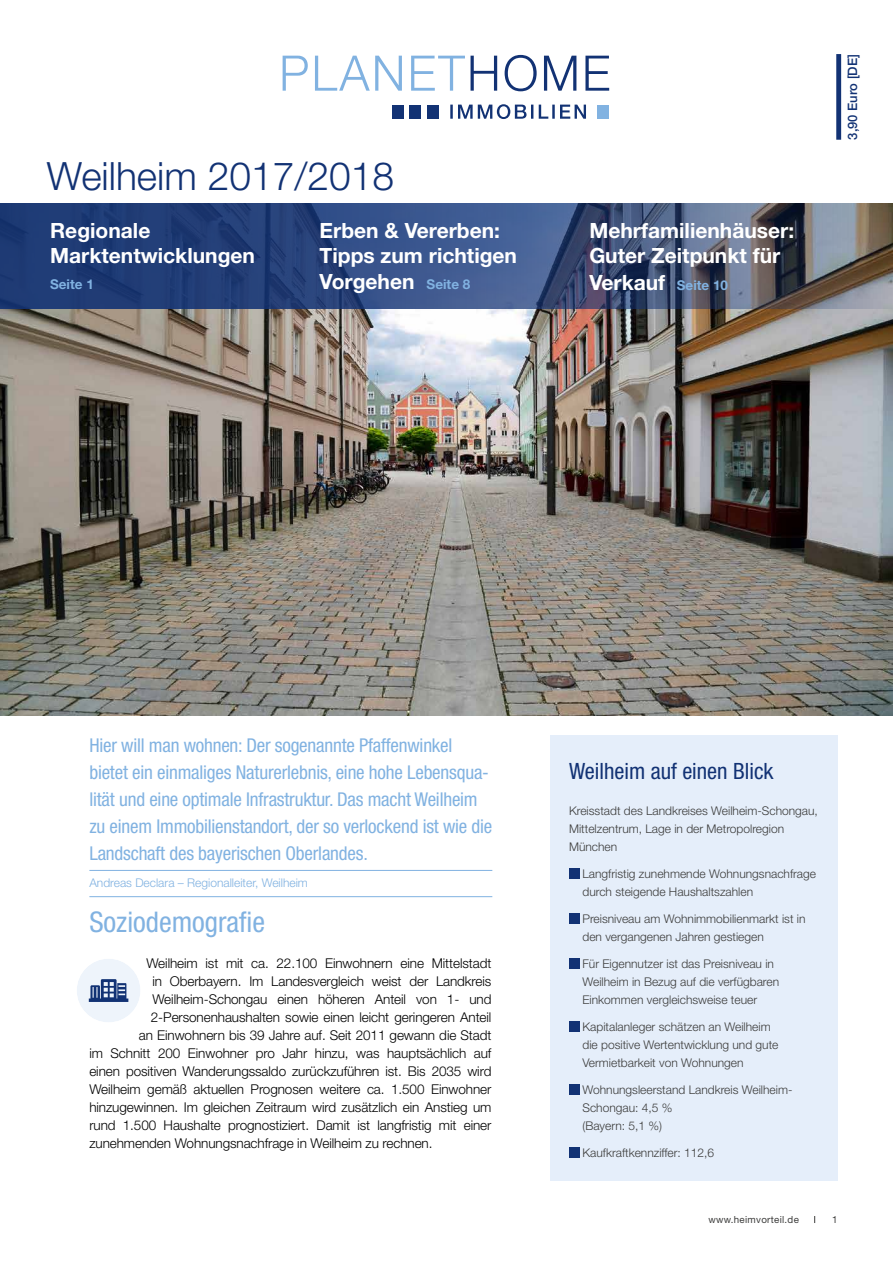
<style>
.page{position:relative;width:893px;height:1263px;background:#fff}
.page>*{position:absolute;margin:0;border:0;box-sizing:border-box;transform-origin:0 0}
.t1{font:300 39px "Helvetica Neue LT Std";color:#123274}
.t2{font:condensed 28.5px "Helvetica Neue LT Std";color:#81b2e1}
.t3{font:condensed 22.5px "Helvetica Neue LT Std";color:#123274}
.t4{font:700 21px/25.7px "Helvetica Neue LT Std";color:#fff}
.t5{font:condensed 19.05px/27px "Helvetica Neue LT Std";letter-spacing:-.01em;color:#81b2e1}
.t6{font:300 13.5px "Helvetica Neue LT Std";letter-spacing:-.005em;color:#000}
.t7{font:700 13.5px "Helvetica Neue LT Std";color:#81b2e1}
.t8{font:500 13.05px "Helvetica Neue LT Std";color:#123274}
.t9{font:300 12px/18px "Helvetica Neue LT Std";color:#3c3c3b}
.t10{font:300 12px "Helvetica Neue LT Std";color:#81b2e1}
.t11{font:9.75px "Helvetica Neue LT Std";letter-spacing:.03em;color:#3c3c3b}
.s1{font-size:13.5px;color:#81b2e1}
</style>
<div class="page">
<div style="left:77px;top:959px;width:63px;height:63px;background:#eef4fb;border-radius:50%"></div>
<svg style="left:89px;top:979px;width:39px;height:23px"></svg>
<div style="left:550px;top:735px;width:288px;height:445px;background:#e5eefa"></div>
<div style="left:569px;top:868px;width:10px;height:10px;background:#123274"></div>
<div style="left:569px;top:913px;width:10px;height:10px;background:#123274"></div>
<div style="left:569px;top:958px;width:10px;height:10px;background:#123274"></div>
<div style="left:569px;top:1021px;width:10px;height:10px;background:#123274"></div>
<div style="left:569px;top:1084px;width:10px;height:10px;background:#123274"></div>
<div style="left:569px;top:1147px;width:10px;height:10px;background:#123274"></div>
<hr style="left:89px;top:870px;width:403px;height:1px;background:#81b2e1">
<hr style="left:89px;top:896px;width:403px;height:1px;background:#81b2e1">
<img style="left:0;top:309px;width:893px;height:407px">
<div style="left:836px;top:54px;width:5px;height:86px;background:#123274"></div>
<svg style="left:471px;top:55px;width:138px;height:36px"></svg>
<svg style="left:283px;top:56px;width:182px;height:35px"></svg>
<div style="left:597px;top:105px;width:12px;height:14px;background:#81b2e1"></div>
<div style="left:392px;top:105px;width:12px;height:14px;background:#123274"></div>
<div style="left:409px;top:105px;width:12px;height:14px;background:#123274"></div>
<div style="left:427px;top:105px;width:12px;height:14px;background:#123274"></div>
<svg style="left:450px;top:104px;width:136px;height:15px"></svg>
<svg style="left:0;top:203px;width:893px;height:106px;background:#3c4f79"></svg>
<h1 class="t1" style="left:47px;top:152px;width:349px">Weilheim 2017/2018</h1>
<h3 class="t4" style="left:320px;top:217px;width:199px">Erben &amp; Vererben:<br>Tipps zum richtigen<br>Vorgehen <span class="s1">Seite 8</span></h3>
<h3 class="t4" style="left:589px;top:217px;width:206px;line-height:26.1px">Mehrfamilienhäuser:<br>Guter Zeitpunkt für<br>Verkauf <span class="s1">Seite 10</span></h3>
<h3 class="t4" style="left:50px;top:217px;width:206px;line-height:25.2px">Regionale<br>Marktentwicklungen</h3>
<p class="t7" style="left:50px;top:276px;width:45px">Seite 1</p>
<p class="t8" style="left:845px;top:140px;width:87px;rotate:-90deg">3,90 Euro [DE]</p>
<p class="t5" style="left:89px;top:732px;width:404px">Hier will man wohnen: Der sogenannte Pfaffenwinkel bietet ein einmaliges Naturerlebnis, eine hohe Lebensqua&shy;lität und eine optimale Infrastruktur. Das macht Weilheim zu einem Immobilienstandort, der so verlockend ist wie die Landschaft des bayerischen Oberlandes.</p>
<p class="t10" style="left:89px;top:876px;width:220px">Andreas Declara – Regionalleiter, Weilheim</p>
<h2 class="t2" style="left:89px;top:906px;width:177px">Soziodemografie</h2>
<p class="t6" style="left:146px;top:955px;width:346px">Weilheim ist mit ca. 22.100 Einwohnern eine Mittelstadt</p>
<p class="t6" style="left:152px;top:973px;width:340px">in Oberbayern. Im Landesvergleich weist der Landkreis</p>
<p class="t6" style="left:152px;top:991px;width:341px">Weilheim-Schongau einen höheren Anteil von 1- und</p>
<p class="t6" style="left:151px;top:1009px;width:342px">2-Personenhaushalten sowie einen leicht geringeren Anteil</p>
<p class="t6" style="left:139px;top:1027px;width:354px">an Einwohnern bis 39 Jahre auf. Seit 2011 gewann die Stadt</p>
<p class="t6" style="left:89px;top:1045px;width:404px">im Schnitt 200 Einwohner pro Jahr hinzu, was hauptsächlich auf</p>
<p class="t6" style="left:89px;top:1063px;width:403px">einen positiven Wanderungssaldo zurückzuführen ist. Bis 2035 wird</p>
<p class="t6" style="left:89px;top:1081px;width:404px">Weilheim gemäß aktuellen Prognosen weitere ca. 1.500 Einwohner</p>
<p class="t6" style="left:89px;top:1099px;width:403px">hinzugewinnen. Im gleichen Zeitraum wird zusätzlich ein Anstieg um</p>
<p class="t6" style="left:89px;top:1117px;width:404px">rund 1.500 Haushalte prognostiziert. Damit ist langfristig mit einer</p>
<p class="t6" style="left:89px;top:1135px;width:345px">zunehmenden Wohnungsnachfrage in Weilheim zu rechnen.</p>
<h3 class="t3" style="left:569px;top:758px;width:206px">Weilheim auf einen Blick</h3>
<p class="t9" style="left:569px;top:802px;width:250px">Kreisstadt des Landkreises Weilheim-Schongau,<br>Mittelzentrum, Lage in der Metropolregion<br>München</p>
<p class="t9" style="left:582px;top:865px;width:235px">Langfristig zunehmende Wohnungsnachfrage durch steigende Haushaltszahlen</p>
<p class="t9" style="left:582px;top:910px;width:225px">Preisniveau am Wohnimmobilienmarkt ist in den vergangenen Jahren gestiegen</p>
<p class="t9" style="left:582px;top:955px;width:198px">Für Eigennutzer ist das Preisniveau in<br>Weilheim in Bezug auf die verfügbaren<br>Einkommen vergleichsweise teuer</p>
<p class="t9" style="left:582px;top:1018px;width:198px">Kapitalanleger schätzen an Weilheim die positive Wertentwicklung und gute<br>Vermietbarkeit von Wohnungen</p>
<p class="t9" style="left:582px;top:1081px;width:212px">Wohnungsleerstand Landkreis Weilheim-<br>Schongau: 4,5 %<br>(Bayern: 5,1 %)</p>
<p class="t9" style="left:582px;top:1144px;width:133px">Kaufkraftkennziffer: 112,6</p>
<p class="t11" style="left:708px;top:1214px;width:92px">www.heimvorteil.de</p>
<p class="t11" style="left:832px;top:1214px;width:7px">1</p>
</div>
